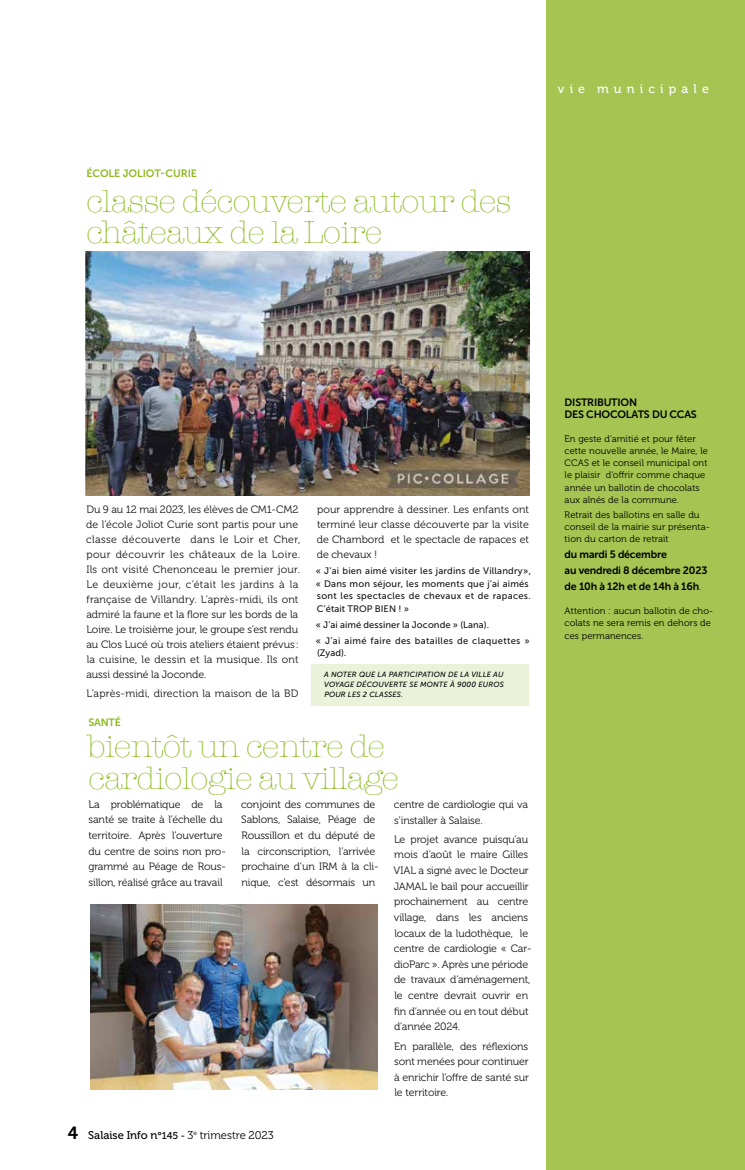
<style>
.page{position:relative;width:745px;height:1170px;background:#fff}
.page>*{position:absolute;margin:0;border:0;box-sizing:border-box;transform-origin:0 0}
.t1{font:300 32.5px/31.2px "American Typewriter";letter-spacing:-.02em;color:#8cba21}
.t2{font:12.5px "Museo 500";letter-spacing:.41em;color:#fff}
.t3{font:11.25px "Museo 300";color:#000}
.t4{font:10.62px/15.6px "Museo 300";letter-spacing:-.01em;color:#181717}
.t5{font:10.62px/15px "Museo 300";letter-spacing:.015em;color:#181717}
.t6{font:10.62px/16px "Museo Sans 700";letter-spacing:-.02em;color:#000}
.t7{font:10.62px "Museo Sans 700";letter-spacing:-.005em;color:#8cba21}
.t8{font:9.38px/12px "Museo 300";letter-spacing:.01em;color:#000}
.t9{font:9.38px/12.5px "Museo Sans 500";letter-spacing:.02em;color:#181717}
.t10{font:italic 7.5px/10px "Museo Sans 500";letter-spacing:.02em;color:#000;text-align:justify}
.s1{font-family:"Museo 700";font-size:17.5px}
.s2{font-family:"Museo 500"}
.s3{font-family:"Museo 500";font-size:10px}
.s4{font-family:"Museo 300";font-size:9.38px}
</style>
<div class="page">
<div style="left:546px;top:0;width:198px;height:1169px;background:#a5c451"></div>
<div style="left:311px;top:664px;width:218px;height:41px;background:#ebf2da"></div>
<img style="left:85px;top:251px;width:444px;height:244px">
<img style="left:90px;top:904px;width:287px;height:185px">
<p class="t7" style="left:86px;top:167px;width:112px">ÉCOLE JOLIOT-CURIE</p>
<h1 class="t1" style="left:86px;top:184px;width:426px">classe découverte autour des châteaux de la Loire</h1>
<p class="t2" style="left:557px;top:82px;width:152px">vie municipale</p>
<p class="t5" style="left:86px;top:502px;width:216px">Du 9 au 12 mai 2023, les élèves de CM1-CM2 de l’école Joliot Curie sont partis pour une classe découverte dans le Loir et Cher, pour découvrir les châteaux de la Loire.<br>Ils ont visité Chenonceau le premier jour.<br>Le deuxième jour, c’était les jardins à la française de Villandry. L’après-midi, ils ont admiré la faune et la flore sur les bords de la Loire. Le troisième jour, le groupe s’est rendu au Clos Lucé où trois ateliers étaient prévus : la cuisine, le dessin et la musique. Ils ont aussi dessiné la Joconde.</p>
<p class="t5" style="left:86px;top:685px;width:213px">L’après-midi, direction la maison de la BD</p>
<p class="t4" style="left:317px;top:502px;width:214px;line-height:15px;text-align:justify">pour apprendre à dessiner. Les enfants ont terminé leur classe découverte par la visite de Chambord et le spectacle de rapaces et de chevaux !</p>
<p class="t9" style="left:315px;top:564px;width:217px">« J’ai bien aimé visiter les jardins de Villandry », « Dans mon séjour, les moments que j’ai aimés sont les spectacles de chevaux et de rapaces.<br>C’était TROP BIEN ! »</p>
<p class="t9" style="left:315px;top:616px;width:215px;line-height:16px">« J’ai aimé dessiner la Joconde » (Lana).<br>« J’ai aimé faire des batailles de claquettes »</p>
<p class="t9" style="left:317px;top:646px;width:31px">(Zyad).</p>
<p class="t10" style="left:324px;top:669px;width:181px">A NOTER QUE LA PARTICIPATION DE LA VILLE AU VOYAGE DÉCOUVERTE SE MONTE À 9000 EUROS POUR LES 2 CLASSES.</p>
<p class="t7" style="left:88px;top:716px;width:34px">SANTÉ</p>
<h1 class="t1" style="left:87px;top:729px;width:313px">bientôt un centre de cardiologie au village</h1>
<p class="t4" style="left:88px;top:796px;width:139px">La problématique de la santé se traite à l’échelle du territoire. Après l’ouverture du centre de soins non pro&shy;grammé au Péage de Rous&shy;sillon, réalisé grâce au travail</p>
<p class="t4" style="left:241px;top:796px;width:139px">conjoint des communes de<br>Sablons, Salaise, Péage de<br>Roussillon et du député de la circonscription, l’arrivée prochaine d’un IRM à la cli&shy;nique, c’est désormais un</p>
<p class="t4" style="left:393px;top:796px;width:136px">centre de cardiologie qui va s’installer à Salaise.</p>
<p class="t4" style="left:393px;top:831px;width:139px">Le projet avance puisqu’au mois d’août le maire Gilles<br>VIAL a signé avec le Docteur<br>JAMAL le bail pour accueillir prochainement au centre village, dans les anciens locaux de la ludothèque, le centre de cardiologie « Car&shy;dioParc ». Après une période de travaux d’aménagement, le centre devrait ouvrir en fin d’année ou en tout début d’année 2024.</p>
<p class="t4" style="left:394px;top:1038px;width:136px;text-align:justify">En parallèle, des réflexions sont menées pour continuer à enrichir l’offre de santé sur le territoire.</p>
<p class="t3" style="left:68px;top:1128px;width:207px"><span class="s1">4</span> <span class="s2">Salaise Info n°</span><span class="s3">145 -</span> 3<sup>e</sup> trimestre 2023</p>
<p class="t6" style="left:564px;top:396px;width:134px;line-height:12.5px">DISTRIBUTION<br>DES CHOCOLATS DU CCAS</p>
<p class="t8" style="left:564px;top:433px;width:145px">En geste d’amitié et pour fêter cette nouvelle année, le Maire, le<br>CCAS et le conseil municipal ont le plaisir d’offrir comme chaque année un ballotin de chocolats aux aînés de la commune.</p>
<p class="t8" style="left:564px;top:509px;width:147px">Retrait des ballotins en salle du conseil de la mairie sur présenta&shy;tion du carton de retrait</p>
<p class="t6" style="left:564px;top:546px;width:144px">du mardi 5 décembre<br>au vendredi 8 décembre 2023 de 10h à 12h et de 14h à 16h<span class="s4">.</span></p>
<p class="t8" style="left:564px;top:605px;width:150px">Attention : aucun ballotin de cho&shy;colats ne sera remis en dehors de ces permanences.</p>
</div>
